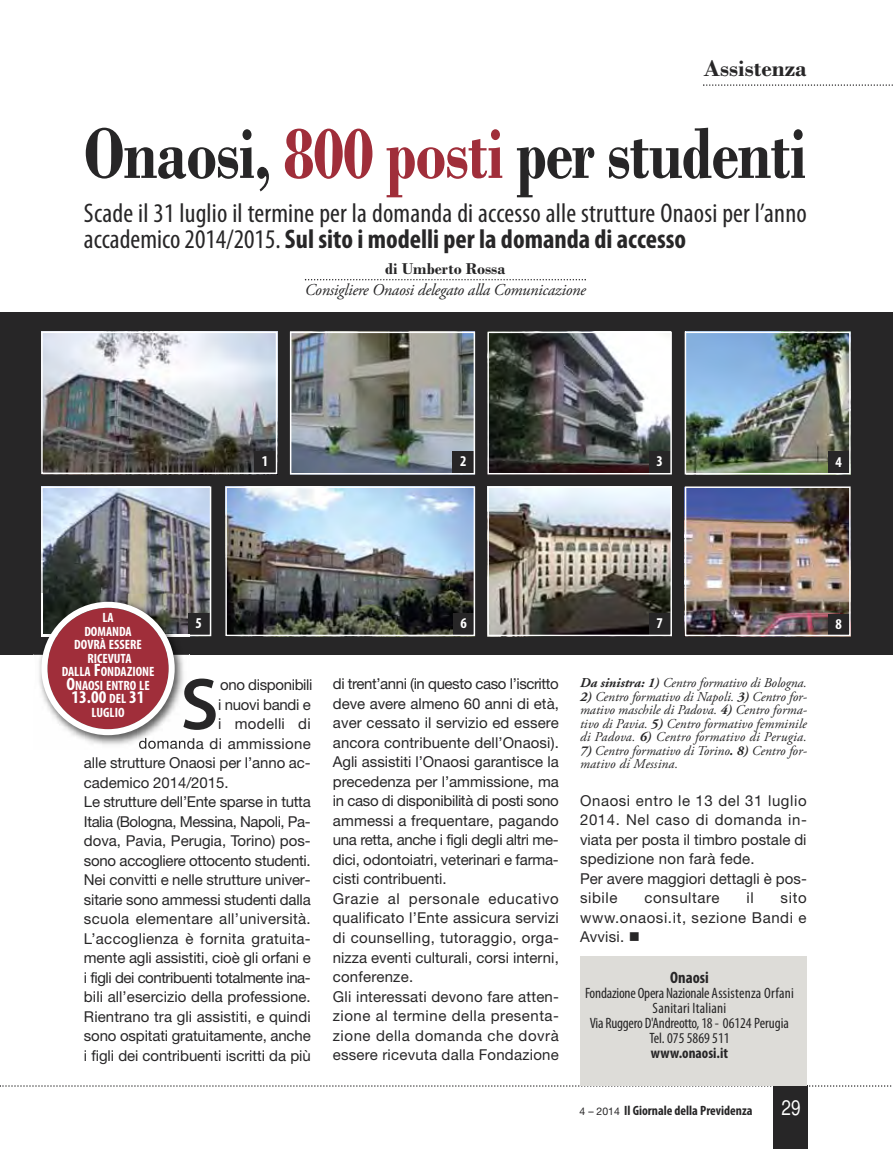
<style>
.page{position:relative;width:893px;height:1149px;background:#fff}
.page>*{position:absolute;margin:0;border:0;box-sizing:border-box;transform-origin:0 0}
.t1{font:700 75.6px "Bodoni";letter-spacing:-.02em;color:#272627;scale:.83 1}
.t2{font:600 73.65px "Myriad Pro";color:#272627}
.t3{font:condensed 27px/25.5px "Myriad Pro";letter-spacing:.005em;color:#272627}
.t4{font:700 24px "Bodoni";color:#272627}
.t5{font:21px "Helvetica CY Plain";color:#fff}
.t6{font:700 condensed 18px "Myriad Pro";color:#fff}
.t7{font:italic 16.5px/21px "Adobe Garamond Pro";letter-spacing:-.015em;color:#272627;text-align:center}
.t8{font:700 condensed 16.5px "Myriad Pro";color:#272627}
.t9{font:15px/19.5px "Helvetica Neue";color:#272627}
.t10{font:condensed 15px/15px "Myriad Pro";color:#272627;text-align:center}
.t11{font:15px "Helvetica Neue";letter-spacing:.02em;color:#272627}
.t12{font:15px "Helvetica Neue";letter-spacing:-.02em;color:#272627}
.t13{font:15px "Helvetica Neue";letter-spacing:-.03em;color:#272627}
.t14{font:15px "Helvetica Neue";letter-spacing:-.025em;color:#272627}
.t15{font:15px "Helvetica Neue";letter-spacing:.04em;color:#272627}
.t16{font:700 condensed 15px "Myriad Pro";color:#fff}
.t17{font:italic 13.5px/13.5px "Adobe Garamond Pro";letter-spacing:.005em;color:#272627;text-align:justify}
.t18{font:700 condensed 13.5px/13.5px "Myriad Pro";color:#fff;text-align:center}
.t19{font:700 condensed 13.5px "Myriad Pro";color:#272627}
.s1{color:#a02e3a}
.s2{font-weight:700}
.s3{font-family:"Bodoni";font-weight:700;font-style:normal}
.s4{font-size:18px}
.s5{font-size:13.5px}
.s6{font-family:"Adobe Garamond";font-weight:700}
.s7{font-family:"Helvetica Neue";font-weight:400;font-stretch:normal;font-size:10.5px}
</style>
<div class="page">
<div style="left:774px;top:1084px;width:34px;height:64px;background:#272627"></div>
<svg style="left:0;top:1084px;width:892px;height:2px"></svg>
<svg style="left:703px;top:84px;width:190px;height:2px"></svg>
<div style="left:581px;top:955px;width:226px;height:129px;background:#dddcd8"></div>
<svg style="left:305px;top:279px;width:281px;height:1px"></svg>
<div style="left:0;top:312px;width:893px;height:342px;background:#272627"></div>
<img style="left:41px;top:331px;width:810px;height:305px">
<img style="left:33px;top:649px;width:156px;height:100px">
<img style="left:183px;top:678px;width:6px;height:51px">
<img style="left:139px;top:737px;width:38px;height:11px">
<img style="left:41px;top:593px;width:148px;height:43px">
<img style="left:41px;top:636px;width:148px;height:1px">
<svg style="left:188px;top:613px;width:1px;height:21px"></svg>
<svg style="left:41px;top:601px;width:134px;height:134px"></svg>
<p class="t4" style="left:704px;top:60px;width:105px">Assistenza</p>
<p class="t1" style="left:84px;top:128px;width:872px">Onaosi, <span class="s1">800 posti</span> per studenti</p>
<p class="t3" style="left:84px;top:203px;width:724px">Scade il 31 luglio il termine per la domanda di accesso alle strutture Onaosi per l’anno accademico 2014/2015. <span class="s2">Sul sito i modelli per la domanda di accesso</span></p>
<p class="t7" style="left:305px;top:260px;width:283px"><span class="s3">di Umberto Rossa<br></span>Consigliere Onaosi delegato alla Comunicazione</p>
<p class="t16" style="left:262px;top:455px;width:8px">1</p>
<p class="t16" style="left:460px;top:456px;width:8px">2</p>
<p class="t16" style="left:656px;top:456px;width:8px">3</p>
<p class="t16" style="left:835px;top:456px;width:8px">4</p>
<p class="t18" style="left:62px;top:612px;width:94px">LA<br>DOMANDA<br>DOVRÀ ESSERE<br>RICEVUTA<br>DALLA <span class="s4">F</span>ONDAZIONE<br><span class="s4">O</span>NAOSI ENTRO LE</p>
<p class="t6" style="left:72px;top:690px;width:75px">13.00 <span class="s5">DEL</span> 31</p>
<p class="t18" style="left:92px;top:706px;width:34px">LUGLIO</p>
<p class="t16" style="left:196px;top:617px;width:8px">5</p>
<p class="t16" style="left:460px;top:617px;width:8px">6</p>
<p class="t16" style="left:656px;top:617px;width:8px">7</p>
<p class="t16" style="left:835px;top:618px;width:8px">8</p>
<p class="t17" style="left:580px;top:677px;width:228px"><span class="s6">Da sinistra: 1)</span> Centro formativo di Bologna.</p>
<p class="t17" style="left:580px;top:691px;width:228px"><span class="s6">2)</span> Centro formativo di Napoli. <span class="s6">3)</span> Centro for&shy;mativo maschile di Padova. <span class="s6">4)</span> Centro forma&shy;tivo di Pavia. <span class="s6">5)</span> Centro formativo femminile di Padova. <span class="s6">6)</span> Centro formativo di Perugia.</p>
<p class="t17" style="left:580px;top:745px;width:228px"><span class="s6">7)</span> Centro formativo di Torino<span class="s6">. 8)</span> Centro for&shy;mativo di Messina.</p>
<p class="t9" style="left:333px;top:675px;width:228px">di trent’anni (in questo caso l’iscritto deve avere almeno 60 anni di età, aver cessato il servizio ed essere ancora contribuente dell’Onaosi).<br>Agli assistiti l’Onaosi garantisce la precedenza per l’ammissione, ma in caso di disponibilità di posti sono ammessi a frequentare, pagando una retta, anche i figli degli altri me&shy;dici, odontoiatri, veterinari e farma&shy;cisti contribuenti.<br>Grazie al personale educativo qualificato l’Ente assicura servizi di counselling, tutoraggio, orga&shy;nizza eventi culturali, corsi interni, conferenze.<br>Gli interessati devono fare atten&shy;zione al termine della presenta&shy;zione della domanda che dovrà essere ricevuta dalla Fondazione</p>
<p class="t2" style="left:180px;top:660px;width:40px">S</p>
<p class="t14" style="left:220px;top:679px;width:94px">ono disponibili</p>
<p class="t12" style="left:218px;top:698px;width:94px">i nuovi bandi e</p>
<p class="t11" style="left:218px;top:718px;width:94px">i modelli di</p>
<p class="t11" style="left:138px;top:737px;width:174px">domanda di ammissione</p>
<p class="t9" style="left:84px;top:754px;width:228px">alle strutture Onaosi per l’anno ac-</p>
<p class="t9" style="left:84px;top:773px;width:146px">cademico 2014/2015.</p>
<p class="t12" style="left:84px;top:796px;width:228px">Le strutture dell’Ente sparse in tutta</p>
<p class="t13" style="left:84px;top:815px;width:228px">Italia (Bologna, Messina, Napoli, Pa-</p>
<p class="t9" style="left:84px;top:832px;width:228px">dova, Pavia, Perugia, Torino) pos-</p>
<p class="t12" style="left:84px;top:854px;width:228px">sono accogliere ottocento studenti.</p>
<p class="t9" style="left:84px;top:871px;width:228px">Nei convitti e nelle strutture univer-</p>
<p class="t9" style="left:84px;top:890px;width:228px">sitarie sono ammessi studenti dalla</p>
<p class="t11" style="left:84px;top:913px;width:228px">scuola elementare all’università.</p>
<p class="t11" style="left:84px;top:932px;width:228px">L’accoglienza è fornita gratuita-</p>
<p class="t9" style="left:84px;top:949px;width:228px">mente agli assistiti, cioè gli orfani e</p>
<p class="t13" style="left:84px;top:971px;width:228px">i figli dei contribuenti totalmente ina-</p>
<p class="t9" style="left:84px;top:988px;width:228px">bili all’esercizio della professione.</p>
<p class="t9" style="left:84px;top:1007px;width:228px">Rientrano tra gli assistiti, e quindi</p>
<p class="t9" style="left:84px;top:1027px;width:228px">sono ospitati gratuitamente, anche</p>
<p class="t9" style="left:84px;top:1046px;width:228px">i figli dei contribuenti iscritti da più</p>
<p class="t9" style="left:580px;top:792px;width:228px">Onaosi entro le 13 del 31 luglio<br>2014. Nel caso di domanda in&shy;viata per posta il timbro postale di spedizione non farà fede.<br>Per avere maggiori dettagli è pos&shy;sibile</p>
<p class="t9" style="left:580px;top:889px;width:228px;text-align:justify;text-indent:201px">sito www.onaosi.it, sezione Bandi e Avvisi. ■</p>
<p class="t15" style="left:644px;top:892px;width:77px">consultare</p>
<p class="t9" style="left:746px;top:889px;width:9px">il</p>
<p class="t8" style="left:670px;top:971px;width:40px">Onaosi</p>
<p class="t10" style="left:585px;top:986px;width:210px">Fondazione Opera Nazionale Assistenza Orfani<br>Sanitari Italiani<br>Via Ruggero D'Andreotto, 18 - 06124 Perugia<br>Tel. 075 5869 511<br><span class="s2">www.onaosi.it</span></p>
<p class="t19" style="left:580px;top:1105px;width:174px"><span class="s7">4 – 2014</span> Il Giornale della Previdenza</p>
<p class="t5" style="left:781px;top:1095px;width:21px">29</p>
</div>
